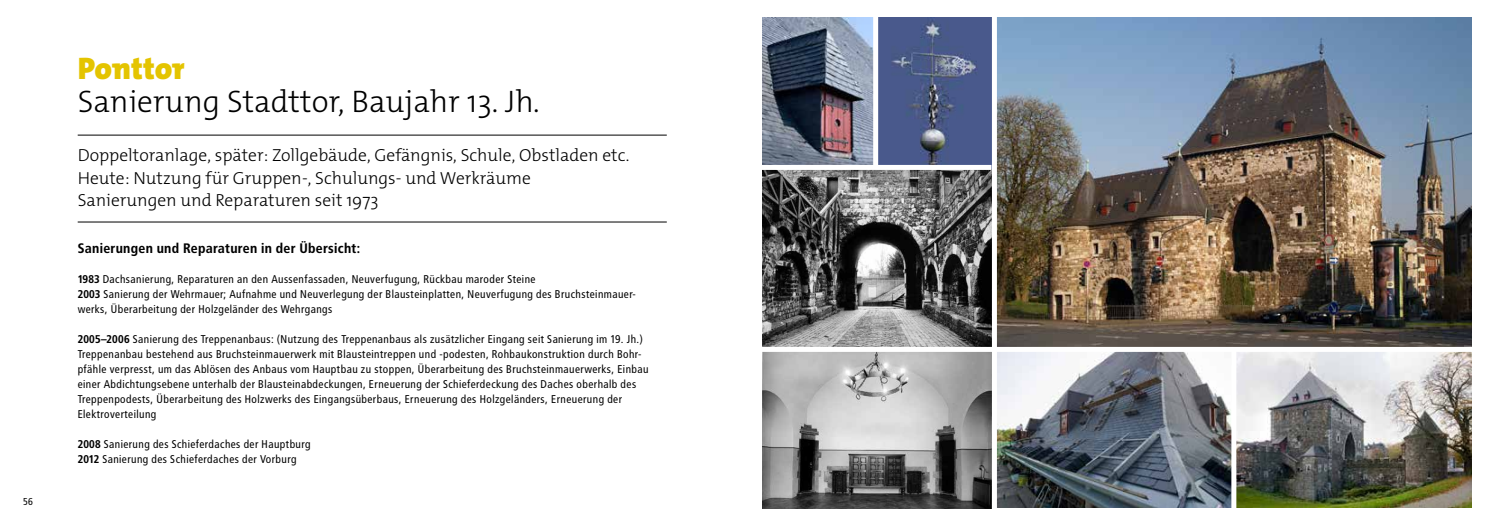
<style>
.page{position:relative;width:1489px;height:525px;background:#fff}
.page>*{position:absolute;margin:0;border:0;box-sizing:border-box;transform-origin:0 0}
.t1{font:300 31.25px "The Mix Os F";color:#000}
.t2{font:900 31.25px "The Mix Os F";color:#e4c400}
.t3{font:300 17.5px/22.5px "The Mix Os F";color:#000}
.t4{font:700 13.75px "Transit";color:#000}
.t5{font:11.25px/15px "Transit";color:#000}
.t6{font:10px "Transit";color:#000}
.s1{font-weight:700}
</style>
<div class="page">
<img style="left:762px;top:170px;width:229px;height:177px">
<img style="left:762px;top:352px;width:229px;height:155px">
<img style="left:996px;top:352px;width:474px;height:155px">
<img style="left:996px;top:18px;width:474px;height:329px">
<img style="left:878px;top:18px;width:113px;height:147px">
<img style="left:762px;top:18px;width:111px;height:147px">
<hr style="left:78px;top:135px;width:588px;height:1px;background:#000">
<hr style="left:78px;top:221px;width:588px;height:1px;background:#000">
<div style="left:1231px;top:348px;width:5px;height:176px;background:#fff"></div>
<p class="t6" style="left:23px;top:495px;width:12px">56</p>
<h1 class="t2" style="left:78px;top:48px;width:108px">Ponttor</h1>
<h1 class="t1" style="left:78px;top:81px;width:463px">Sanierung Stadttor, Baujahr 13. Jh.</h1>
<h2 class="t3" style="left:78px;top:144px;width:553px">Doppeltoranlage, später: Zollgebäude, Gefängnis, Schule, Obstladen etc.<br>Heute: Nutzung für Gruppen-, Schulungs- und Werkräume<br>Sanierungen und Reparaturen seit 1973</h2>
<p class="t4" style="left:78px;top:240px;width:284px">Sanierungen und Reparaturen in der Übersicht:</p>
<p class="t5" style="left:78px;top:271px;width:560px"><span class="s1">1983</span> Dachsanierung, Reparaturen an den Aussenfassaden, Neuverfugung, Rückbau maroder Steine<br><span class="s1">2003</span> Sanierung der Wehrmauer; Aufnahme und Neuverlegung der Blausteinplatten, Neuverfugung des Bruchsteinmauer&shy;werks, Überarbeitung der Holzgeländer des Wehrgangs</p>
<p class="t5" style="left:78px;top:331px;width:573px"><span class="s1">2005–2006</span> Sanierung des Treppenanbaus: (Nutzung des Treppenanbaus als zusätzlicher Eingang seit Sanierung im 19. Jh.)<br>Treppenanbau bestehend aus Bruchsteinmauerwerk mit Blausteintreppen und -podesten, Rohbaukonstruktion durch Bohr&shy;pfähle verpresst, um das Ablösen des Anbaus vom Hauptbau zu stoppen, Überarbeitung des Bruchsteinmauerwerks, Einbau einer Abdichtungsebene unterhalb der Blausteinabdeckungen, Erneuerung der Schieferdeckung des Daches oberhalb des Treppenpodests, Überarbeitung des Holzwerks des Eingangsüberbaus, Erneuerung des Holzgeländers, Erneuerung der Elektroverteilung</p>
<p class="t5" style="left:78px;top:436px;width:235px"><span class="s1">2008</span> Sanierung des Schieferdaches der Hauptburg<br><span class="s1">2012</span> Sanierung des Schieferdaches der Vorburg</p>
</div>
